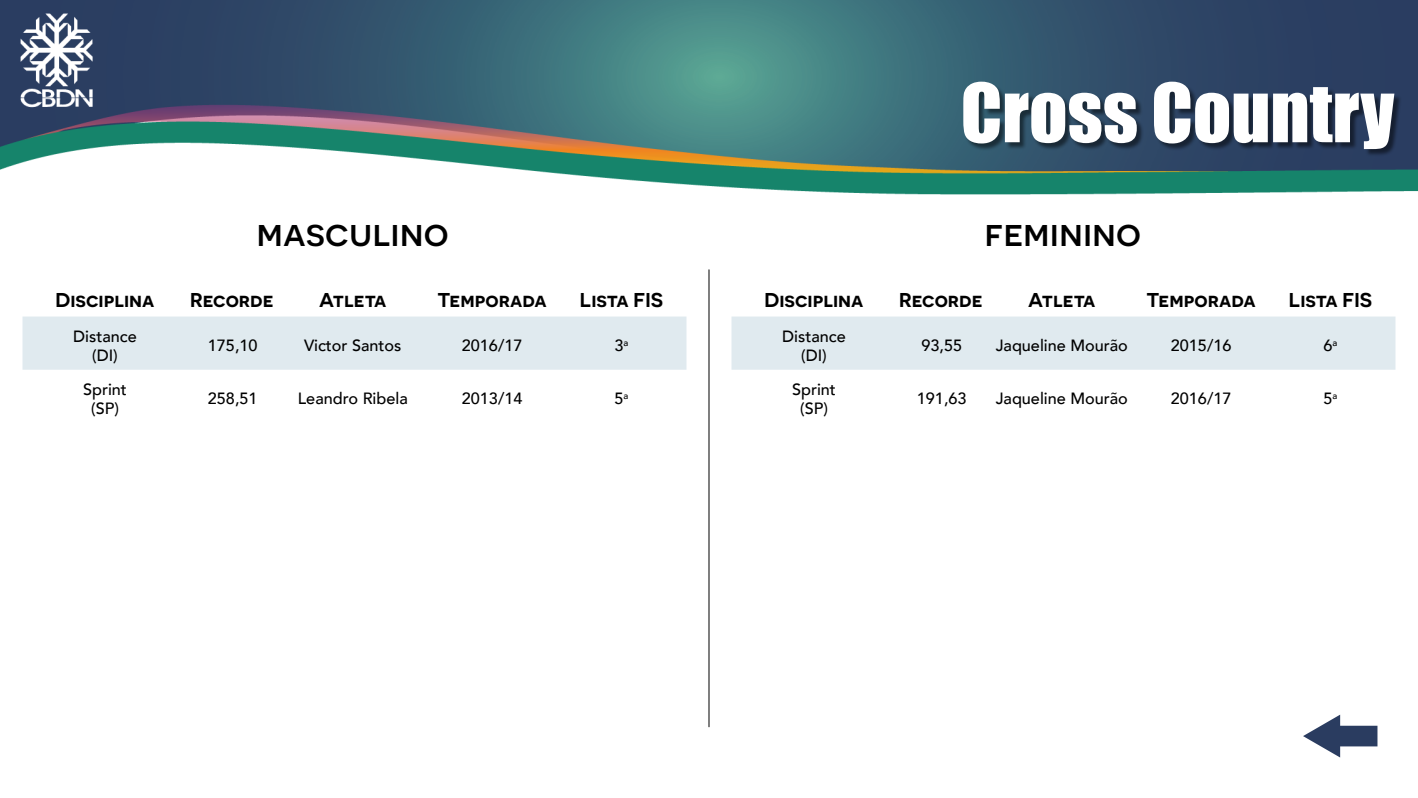
<style>
.page{position:relative;width:1418px;height:798px;background:#fff}
.page>*{position:absolute;margin:0;border:0;box-sizing:border-box;transform-origin:0 0}
.t1{font:75px "Impact";color:#fff}
.t2{font:500 37.5px "Novecentosanswide";color:#000}
.t3{font:600 20px "Novecentosanswide";color:#000}
.t4{font:500 16.25px/19.5px "Avenir";color:#000;text-align:center}
</style>
<div class="page">
<img style="left:0;top:0;width:1417px;height:523px">
<svg style="left:1303px;top:714px;width:74px;height:43px"></svg>
<div style="left:964px;top:83px;width:437px;height:74px;background:#000;opacity:.5"></div>
<hr style="left:708px;top:270px;width:1px;height:456px;background:#000">
<div style="left:22px;top:316px;width:664px;height:53px;background:#e0eaef"></div>
<div style="left:731px;top:316px;width:664px;height:53px;background:#e0eaef"></div>
<h1 class="t1" style="left:960px;top:55px;width:435px">CROSS COUNTRY</h1>
<h2 class="t2" style="left:256px;top:211px;width:193px">masculino</h2>
<h2 class="t2" style="left:984px;top:211px;width:158px">feminino</h2>
<p class="t3" style="left:55px;top:288px;width:101px">Disciplina</p>
<p class="t3" style="left:190px;top:288px;width:85px">Recorde</p>
<p class="t3" style="left:319px;top:288px;width:69px">Atleta</p>
<p class="t3" style="left:437px;top:288px;width:111px">Temporada</p>
<p class="t3" style="left:580px;top:288px;width:85px">Lista FIS</p>
<p class="t4" style="left:73px;top:325px;width:65px">Distance (DI)</p>
<p class="t4" style="left:208px;top:335px;width:51px">175,10</p>
<p class="t4" style="left:304px;top:335px;width:99px">Victor Santos</p>
<p class="t4" style="left:462px;top:335px;width:62px">2016/17</p>
<p class="t4" style="left:614px;top:335px;width:15px">3<sup>a</sup></p>
<p class="t4" style="left:83px;top:378px;width:45px">Sprint (SP)</p>
<p class="t4" style="left:208px;top:388px;width:51px">258,51</p>
<p class="t4" style="left:298px;top:388px;width:111px">Leandro Ribela</p>
<p class="t4" style="left:462px;top:388px;width:62px">2013/14</p>
<p class="t4" style="left:614px;top:388px;width:15px">5<sup>a</sup></p>
<p class="t3" style="left:764px;top:288px;width:101px">Disciplina</p>
<p class="t3" style="left:899px;top:288px;width:85px">Recorde</p>
<p class="t3" style="left:1028px;top:288px;width:69px">Atleta</p>
<p class="t3" style="left:1146px;top:288px;width:111px">Temporada</p>
<p class="t3" style="left:1288px;top:288px;width:85px">Lista FIS</p>
<p class="t4" style="left:782px;top:325px;width:65px">Distance (DI)</p>
<p class="t4" style="left:921px;top:335px;width:42px">93,55</p>
<p class="t4" style="left:995px;top:335px;width:134px">Jaqueline Mourão</p>
<p class="t4" style="left:1170px;top:335px;width:62px">2015/16</p>
<p class="t4" style="left:1323px;top:335px;width:15px">6<sup>a</sup></p>
<p class="t4" style="left:792px;top:378px;width:45px">Sprint (SP)</p>
<p class="t4" style="left:916px;top:388px;width:51px">191,63</p>
<p class="t4" style="left:995px;top:388px;width:134px">Jaqueline Mourão</p>
<p class="t4" style="left:1170px;top:388px;width:62px">2016/17</p>
<p class="t4" style="left:1323px;top:388px;width:15px">5<sup>a</sup></p>
</div>
